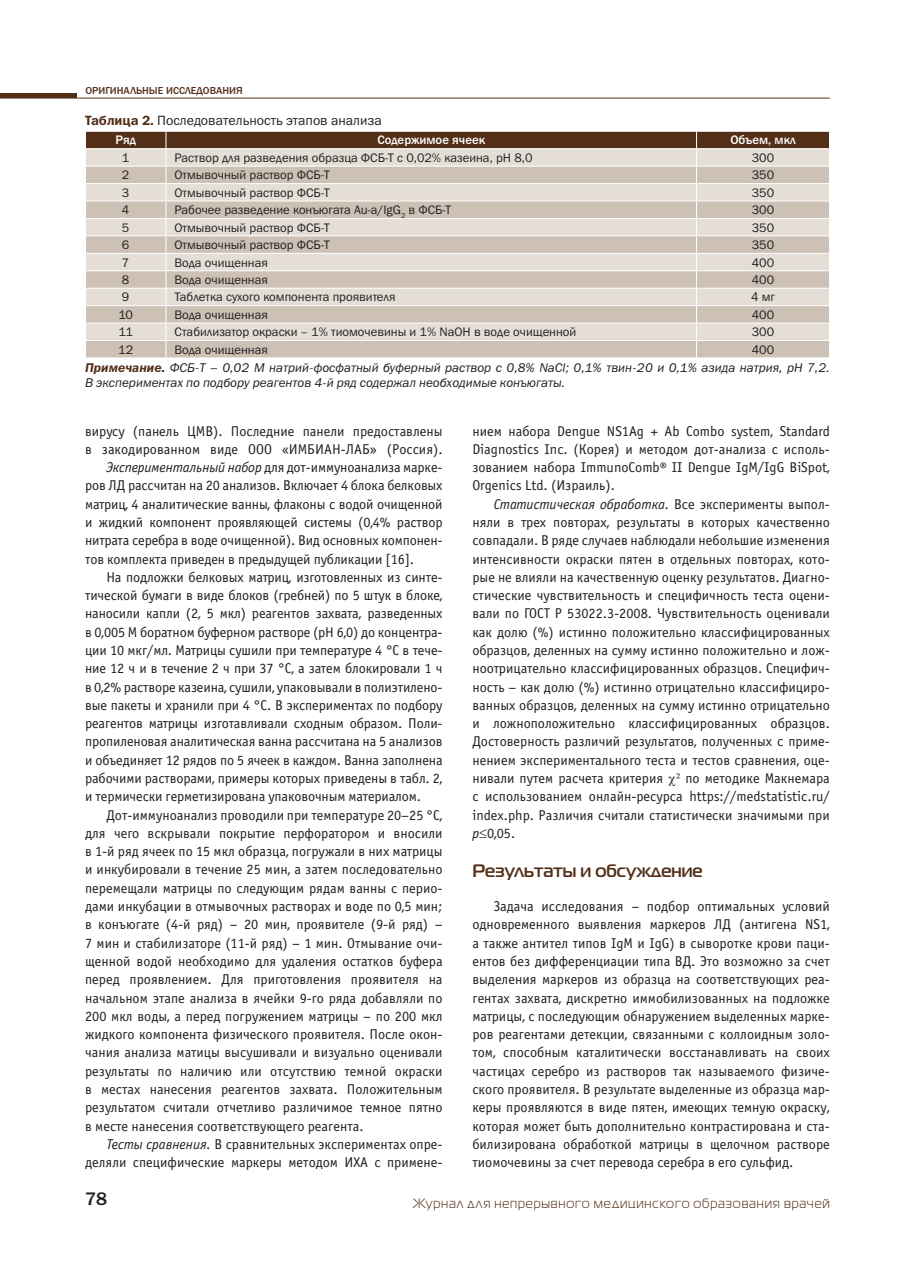
<style>
.page{position:relative;width:915px;height:1276px;background:#fff}
.page>*{position:absolute;margin:0;border:0;box-sizing:border-box;transform-origin:0 0}
.t1{font:500 18.75px "Franklin Gothic";color:#231f20}
.t2{font:700 18px "Magistral C";color:#532f18}
.t3{font:14.25px/18.3px "Officina Sans C";color:#231f20;text-align:justify}
.t4{font:13.5px "Magistral C";letter-spacing:.065em;color:#532f18}
.t5{font:13.5px "Franklin Gothic Book C";color:#231f20}
.t6{font:12.75px "Franklin Gothic";color:#231f20}
.t7{font:italic 12.75px/15.3px "Franklin Gothic Book C";color:#231f20}
.t8{font:500 12.75px "Franklin Gothic";color:#fff}
.t9{font:500 10.5px "Franklin Gothic";color:#532f18}
.s1{font-family:"Franklin Gothic Demi C";color:#532f18}
.s2{font-style:italic}
</style>
<div class="page">
<hr style="left:0;top:98px;width:829px;height:1px;background:#6b4b33">
<hr style="left:0;top:94px;width:77px;height:4px;background:#532f18">
<svg style="left:85px;top:131px;width:744px;height:226px;background:#d1c6bd"></svg>
<p class="t9" style="left:85px;top:86px;width:159px">ОРИГИНАЛЬНЫЕ ИССЛЕДОВАНИЯ</p>
<p class="t5" style="left:85px;top:116px;width:298px"><span class="s1">Таблица 2.</span> Последовательность этапов анализа</p>
<p class="t8" style="left:115px;top:136px;width:22px">Ряд</p>
<p class="t8" style="left:377px;top:136px;width:109px">Содержимое ячеек</p>
<p class="t8" style="left:730px;top:136px;width:67px">Объем, мкл</p>
<p class="t6" style="left:122px;top:153px;width:9px">1</p>
<p class="t6" style="left:174px;top:153px;width:359px">Раствор для разведения образца ФСБ-Т с 0,02% казеина, рН 8,0</p>
<p class="t6" style="left:751px;top:153px;width:24px">300</p>
<p class="t6" style="left:122px;top:171px;width:9px">2</p>
<p class="t6" style="left:174px;top:171px;width:157px">Отмывочный раствор ФСБ-Т</p>
<p class="t6" style="left:751px;top:171px;width:24px">350</p>
<p class="t6" style="left:122px;top:188px;width:9px">3</p>
<p class="t6" style="left:174px;top:188px;width:157px">Отмывочный раствор ФСБ-Т</p>
<p class="t6" style="left:751px;top:188px;width:24px">350</p>
<p class="t6" style="left:122px;top:205px;width:9px">4</p>
<p class="t6" style="left:174px;top:205px;width:278px">Рабочее разведение конъюгата Au-a/IgG<sub>2</sub> в ФСБ-Т</p>
<p class="t6" style="left:751px;top:205px;width:24px">300</p>
<p class="t6" style="left:122px;top:223px;width:9px">5</p>
<p class="t6" style="left:174px;top:223px;width:157px">Отмывочный раствор ФСБ-Т</p>
<p class="t6" style="left:751px;top:223px;width:24px">350</p>
<p class="t6" style="left:122px;top:240px;width:9px">6</p>
<p class="t6" style="left:174px;top:240px;width:157px">Отмывочный раствор ФСБ-Т</p>
<p class="t6" style="left:751px;top:240px;width:24px">350</p>
<p class="t6" style="left:122px;top:258px;width:9px">7</p>
<p class="t6" style="left:174px;top:258px;width:95px">Вода очищенная</p>
<p class="t6" style="left:751px;top:258px;width:24px">400</p>
<p class="t6" style="left:122px;top:275px;width:9px">8</p>
<p class="t6" style="left:174px;top:275px;width:95px">Вода очищенная</p>
<p class="t6" style="left:751px;top:275px;width:24px">400</p>
<p class="t6" style="left:122px;top:293px;width:9px">9</p>
<p class="t6" style="left:174px;top:293px;width:222px">Таблетка сухого компонента проявителя</p>
<p class="t6" style="left:750px;top:293px;width:26px">4 мг</p>
<p class="t6" style="left:118px;top:310px;width:16px">10</p>
<p class="t6" style="left:174px;top:310px;width:95px">Вода очищенная</p>
<p class="t6" style="left:751px;top:310px;width:24px">400</p>
<p class="t6" style="left:118px;top:327px;width:16px">11</p>
<p class="t6" style="left:174px;top:327px;width:403px">Стабилизатор окраски – 1% тиомочевины и 1% NaOH в воде очищенной</p>
<p class="t6" style="left:751px;top:327px;width:24px">300</p>
<p class="t6" style="left:118px;top:345px;width:16px">12</p>
<p class="t6" style="left:174px;top:345px;width:95px">Вода очищенная</p>
<p class="t6" style="left:751px;top:345px;width:24px">400</p>
<p class="t7" style="left:85px;top:361px;width:746px"><span class="s1">Примечание.</span> ФСБ-Т – 0,02 М натрий-фосфатный буферный раствор с 0,8% NaCl; 0,1% твин-20 и 0,1% азида натрия, рН 7,2.<br>В экспериментах по подбору реагентов 4-й ряд содержал необходимые конъюгаты.</p>
<p class="t3" style="left:85px;top:423px;width:359px">вирусу (панель ЦМВ). Последние панели предоставлены</p>
<p class="t3" style="left:85px;top:441px;width:359px">в закодированном виде ООО «ИМБИАН-ЛАБ» (Россия).</p>
<p class="t3" style="left:106px;top:459px;width:337px"><span class="s2">Экспериментальный набор</span> для дот-иммуноанализа марке-</p>
<p class="t3" style="left:85px;top:478px;width:359px">ров ЛД рассчитан на 20 анализов. Включает 4 блока белковых</p>
<p class="t3" style="left:85px;top:496px;width:359px">матриц, 4 аналитические ванны, флаконы с водой очищенной</p>
<p class="t3" style="left:85px;top:514px;width:359px">и жидкий компонент проявляющей системы (0,4% раствор</p>
<p class="t3" style="left:85px;top:532px;width:359px">нитрата серебра в воде очищенной). Вид основных компонен-</p>
<p class="t3" style="left:85px;top:551px;width:330px">тов комплекта приведен в предыдущей публикации [16].</p>
<p class="t3" style="left:106px;top:569px;width:337px">На подложки белковых матриц, изготовленных из синте-</p>
<p class="t3" style="left:85px;top:587px;width:359px">тическо й бумаги в виде блоков (гребней) по 5 штук в блоке,</p>
<p class="t3" style="left:85px;top:606px;width:359px">наносили капли (2, 5 мкл) реагентов захвата, разведенных</p>
<p class="t3" style="left:85px;top:624px;width:359px">в 0,005 М боратном буферном растворе (рН 6,0) до концентра-</p>
<p class="t3" style="left:85px;top:642px;width:359px">ции 10 мкг/мл. Матрицы сушили при температуре 4 °С в тече-</p>
<p class="t3" style="left:85px;top:660px;width:359px">ние 12 ч и в течение 2 ч при 37 °С, а затем блокировали 1 ч</p>
<p class="t3" style="left:85px;top:679px;width:359px">в 0,2% растворе казеина, сушили, упаковывали в полиэтилено-</p>
<p class="t3" style="left:85px;top:697px;width:359px">вые пакеты и хранили при 4 °С. В экспериментах по подбору</p>
<p class="t3" style="left:85px;top:715px;width:359px">реагентов матрицы изготавливали сходным образом. Поли-</p>
<p class="t3" style="left:85px;top:734px;width:359px">пропиленовая аналитическая ванна рассчитана на 5 анализов</p>
<p class="t3" style="left:85px;top:752px;width:359px">и объединяет 12 рядов по 5 ячеек в каждом. Ванна заполнена</p>
<p class="t3" style="left:85px;top:770px;width:359px">рабочими растворами, примеры которых приведены в табл. 2,</p>
<p class="t3" style="left:85px;top:788px;width:337px">и термически герметизирована упаковочным материалом.</p>
<p class="t3" style="left:106px;top:807px;width:337px">Дот-иммуноанализ проводили при температуре 20–25 °С,</p>
<p class="t3" style="left:85px;top:825px;width:359px">для чего вскрывали покрытие перфоратором и вносили</p>
<p class="t3" style="left:85px;top:843px;width:359px">в 1-й ряд ячеек по 15 мкл образца, погружали в них матрицы</p>
<p class="t3" style="left:85px;top:862px;width:359px">и инкубировали в течение 25 мин, а затем последовательно</p>
<p class="t3" style="left:85px;top:880px;width:359px">перемещали матрицы по следующим рядам ванны с перио-</p>
<p class="t3" style="left:85px;top:898px;width:359px">дами инкубации в отмывочных растворах и воде по 0,5 мин;</p>
<p class="t3" style="left:85px;top:916px;width:359px">в конъюгате (4-й ряд) – 20 мин, проявителе (9-й ряд) –</p>
<p class="t3" style="left:85px;top:935px;width:359px">7 мин и стабилизаторе (11-й ряд) – 1 мин. Отмывание очи-</p>
<p class="t3" style="left:85px;top:953px;width:359px">щенной водой необходимо для удаления остатков буфера</p>
<p class="t3" style="left:85px;top:971px;width:359px">перед проявлением. Для приготовления проявителя на</p>
<p class="t3" style="left:85px;top:990px;width:359px">начальном этапе анализа в ячейки 9-го ряда добавляли по</p>
<p class="t3" style="left:85px;top:1008px;width:359px">200 мкл воды, а перед погружением матрицы – по 200 мкл</p>
<p class="t3" style="left:85px;top:1026px;width:359px">жидкого компонента физического проявителя. После окон-</p>
<p class="t3" style="left:85px;top:1044px;width:359px">чания анализа матицы высушивали и визуально оценивали</p>
<p class="t3" style="left:85px;top:1063px;width:359px">результаты по наличию или отсутствию темной окраски</p>
<p class="t3" style="left:85px;top:1081px;width:359px">в местах нанесения реагентов захвата. Положительным</p>
<p class="t3" style="left:85px;top:1099px;width:359px">результатом считали отчетливо различимое темное пятно</p>
<p class="t3" style="left:85px;top:1117px;width:280px">в месте нанесения соответствующего реагента.</p>
<p class="t3" style="left:106px;top:1136px;width:337px"><span class="s2">Тесты сравнения.</span> В сравнительных экспериментах опре-</p>
<p class="t3" style="left:85px;top:1154px;width:359px">деляли специфические маркеры методом ИХА с примене-</p>
<p class="t3" style="left:472px;top:423px;width:359px">нием набора Dengue NS1Ag + Ab Combo system, Standard Diagnostics Inc. (Корея) и методом дот-анализа с исполь&shy;зованием набора ImmunoComb® II Dengue IgM/IgG BiSpot, Orgenics Ltd. (Израиль).</p>
<p class="t3" style="left:472px;top:496px;width:359px;text-indent:21px"><span class="s2">Статистическая обработка.</span> Все эксперименты выпол&shy;няли в трех повторах, результаты в которых качественно совпадали. В ряде случаев наблюдали небольшие изменения интенсивности окраски пятен в отдельных повторах, кото&shy;рые не влияли на качественную оценку результатов. Диагно&shy;стические чувствительность и специфичность теста оцени&shy;вали по ГОСТ Р 53022.3-2008. Чувствительность оценивали как долю (%) истинно положительно классифицированных образцов, деленных на сумму истинно положительно и лож&shy;ноотрицательно классифицированных образцов. Специфич&shy;ность – как долю (%) истинно отрицательно классифициро&shy;ванных образцов, деленных на сумму истинно отрицательно и ложноположительно классифицированных образцов.<br>Достоверность различий результатов, полученных с приме&shy;нением экспериментального теста и тестов сравнения, оце&shy;нивали путем расчета критерия</p>
<p class="t3" style="left:472px;top:770px;width:359px;text-indent:213px">по методике Макнемара с использованием онлайн-ресурса https://medstatistic.ru/ index.php. Различия считали статистически значимыми при <span class="s2">р</span>≤0,05.</p>
<p class="t2" style="left:472px;top:864px;width:232px">Результаты и обсуждение</p>
<p class="t3" style="left:472px;top:898px;width:359px;text-indent:21px">Задача исследования – подбор оптимальных условий одновременного выявления маркеров ЛД (антигена NS1, а также антител типов IgM и IgG) в сыворотке крови паци&shy;ентов без дифференциации типа ВД. Это возможно за счет выделения маркеров из образца на соответствующих реа&shy;гентах захвата, дискретно иммобилизованных на подложке матрицы, с последующим обнаружением выделенных марке&shy;ров реагентами детекции, связанными с коллоидным золо&shy;том, способным каталитически восстанавливать на своих частицах серебро из растворов так называемого физиче&shy;ского проявителя. В результате выделенные из образца мар&shy;керы проявляются в виде пятен, имеющих темную окраску, которая может быть дополнительно контрастирована и ста&shy;билизирована обработкой матрицы в щелочном растворе тиомочевины за счет перевода серебра в его сульфид.</p>
<h1 class="t1" style="left:85px;top:1192px;width:23px">78</h1>
<p class="t4" style="left:412px;top:1198px;width:418px">Журнал для непрерывного медицинского образования врачей</p>
</div>
